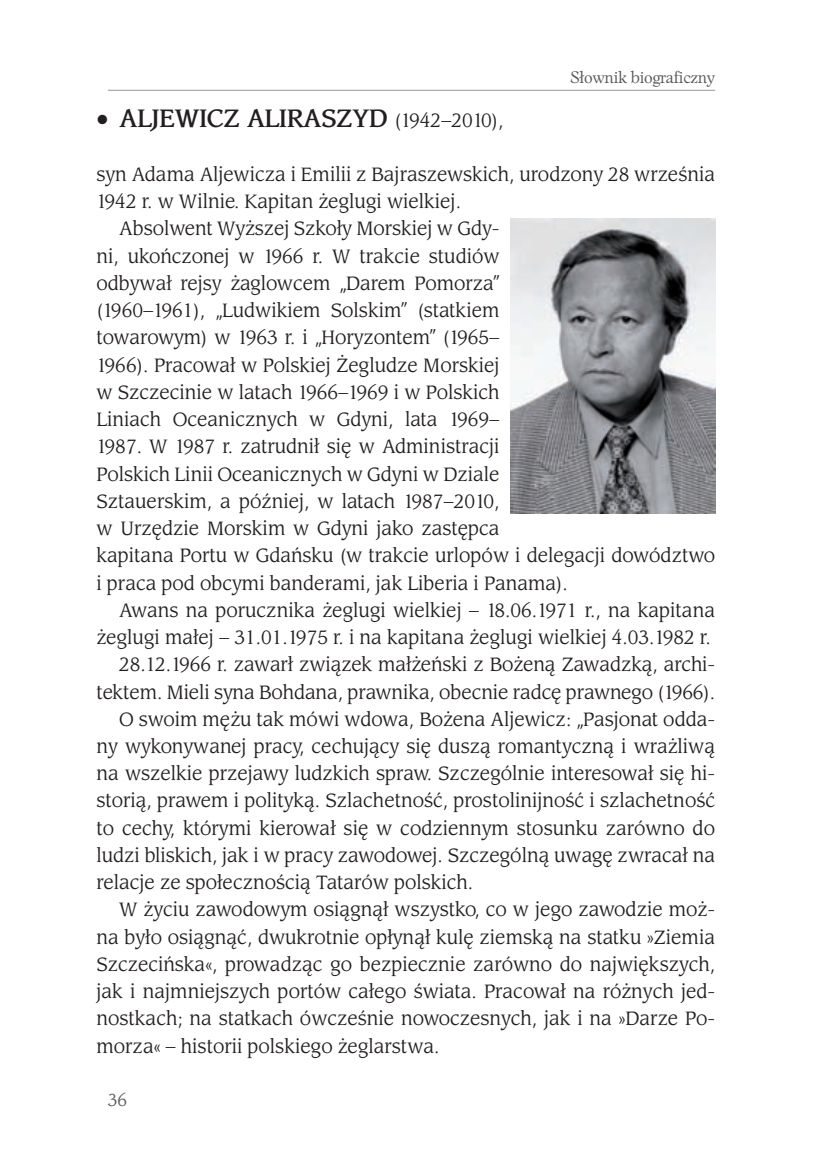
<style>
.page{position:relative;width:823px;height:1163px;background:#fff}
.page>*{position:absolute;margin:0;border:0;box-sizing:border-box;transform-origin:0 0}
.t1{font:700 26px "EFN Haggar";color:#231f20}
.t2{font:20px "EFN Haggar";color:#231f20}
.t3{font:18px "EFN Haggar";color:#57585a}
.t4{font:16px "EFN Nissan";letter-spacing:-.01em;color:#57585a}
.s1{font-weight:400;font-size:20px}
</style>
<div class="page">
<hr style="left:108px;top:90px;width:606px;height:1px;background:#939598">
<img style="left:510px;top:218px;width:205px;height:295px">
<p class="t4" style="left:570px;top:68px;width:146px">S³ownik biograficzny</p>
<h1 class="t1" style="left:96px;top:102px;width:408px">• ALJEWICZ ALIRASZYD <span class="s1">(1942–2010),</span></h1>
<p class="t2" style="left:96px;top:163px;width:619px">syn Adama Aljewicza i Emilii z Bajraszewskich, urodzony 28 września</p>
<p class="t2" style="left:96px;top:190px;width:366px">1942 r. w Wilnie. Kapitan ¿eglugi wielkiej.</p>
<p class="t2" style="left:119px;top:217px;width:381px">Absolwent Wy¿szej Szko³y Morskiej w Gdy-</p>
<p class="t2" style="left:96px;top:244px;width:404px">ni, ukoñczonej w 1966 r. W trakcie studiów</p>
<p class="t2" style="left:96px;top:272px;width:404px">odbywa³ rejsy ¿aglowcem „Darem Pomorza”</p>
<p class="t2" style="left:96px;top:299px;width:404px">(1960–1961), „Ludwikiem Solskim” (statkiem</p>
<p class="t2" style="left:96px;top:326px;width:404px">towarowym) w 1963 r. i „Horyzontem” (1965–</p>
<p class="t2" style="left:96px;top:353px;width:404px">1966). Pracowa³ w Polskiej ¯egludze Morskiej</p>
<p class="t2" style="left:96px;top:380px;width:404px">w Szczecinie w latach 1966–1969 i w Polskich</p>
<p class="t2" style="left:96px;top:408px;width:404px">Liniach Oceanicznych w Gdyni, lata 1969–</p>
<p class="t2" style="left:96px;top:435px;width:404px">1987. W 1987 r. zatrudni³ siê w Administracji</p>
<p class="t2" style="left:96px;top:462px;width:404px">Polskich Linii Oceanicznych w Gdyni w Dziale</p>
<p class="t2" style="left:96px;top:489px;width:404px">Sztauerskim, a później, w latach 1987–2010,</p>
<p class="t2" style="left:96px;top:517px;width:404px">w Urzêdzie Morskim w Gdyni jako zastêpca</p>
<p class="t2" style="left:96px;top:544px;width:620px">kapitana Portu w Gdañsku (w trakcie urlopów i delegacji dowództwo</p>
<p class="t2" style="left:96px;top:571px;width:472px">i praca pod obcymi banderami, jak Liberia i Panama).</p>
<p class="t2" style="left:119px;top:598px;width:597px">Awans na porucznika ¿eglugi wielkiej – 18.06.1971 r., na kapitana</p>
<p class="t2" style="left:96px;top:625px;width:615px">¿eglugi ma³ej – 31.01.1975 r. i na kapitana ¿eglugi wielkiej 4.03.1982 r.</p>
<p class="t2" style="left:119px;top:653px;width:597px">28.12.1966 r. zawar³ zwi¹zek ma³¿eñski z Bo¿en¹ Zawadzk¹, archi-</p>
<p class="t2" style="left:96px;top:680px;width:619px">tektem. Mieli syna Bohdana, prawnika, obecnie radcê prawnego (1966).</p>
<p class="t2" style="left:119px;top:707px;width:597px">O swoim mê¿u tak mówi wdowa, Bo¿ena Aljewicz: „Pasjonat odda-</p>
<p class="t2" style="left:96px;top:734px;width:619px">ny wykonywanej pracy, cechuj¹cy siê dusz¹ romantyczn¹ i wra¿liw¹</p>
<p class="t2" style="left:96px;top:761px;width:619px">na wszelkie przejawy ludzkich spraw. Szczególnie interesowa³ siê hi-</p>
<p class="t2" style="left:96px;top:789px;width:619px">stori¹, prawem i polityk¹. Szlachetnośæ, prostolinijnośæ i szlachetnośæ</p>
<p class="t2" style="left:96px;top:816px;width:619px">to cechy, którymi kierowa³ siê w codziennym stosunku zarówno do</p>
<p class="t2" style="left:96px;top:843px;width:619px">ludzi bliskich, jak i w pracy zawodowej. Szczególn¹ uwagê zwraca³ na</p>
<p class="t2" style="left:96px;top:870px;width:378px">relacje ze spo³eczności¹ Tatarów polskich.</p>
<p class="t2" style="left:119px;top:898px;width:597px">W ¿yciu zawodowym osi¹gn¹³ wszystko, co w jego zawodzie mo¿-</p>
<p class="t2" style="left:96px;top:925px;width:619px">na by³o osi¹gn¹æ, dwukrotnie op³yn¹³ kulê ziemsk¹ na statku »Ziemia</p>
<p class="t2" style="left:96px;top:952px;width:619px">Szczeciñska«, prowadz¹c go bezpiecznie zarówno do najwiêkszych,</p>
<p class="t2" style="left:96px;top:979px;width:619px">jak i najmniejszych portów ca³ego świata. Pracowa³ na ró¿nych jed-</p>
<p class="t2" style="left:96px;top:1006px;width:619px">nostkach; na statkach ówcześnie nowoczesnych, jak i na »Darze Po-</p>
<p class="t2" style="left:96px;top:1034px;width:344px">morza« – historii polskiego ¿eglarstwa.</p>
<p class="t3" style="left:108px;top:1089px;width:21px">36</p>
</div>
